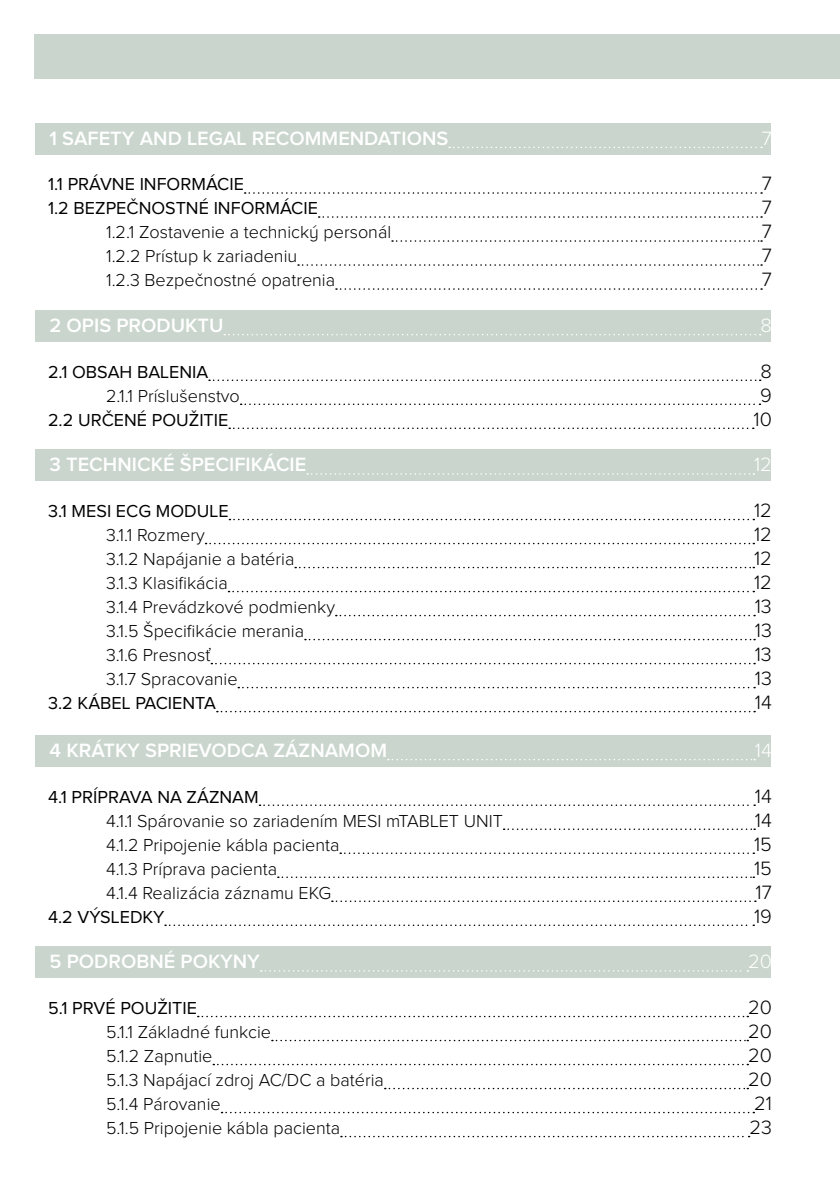
<style>
.page{position:relative;width:840px;height:1191px;background:#fff}
.page>*{position:absolute;margin:0;border:0;box-sizing:border-box;transform-origin:0 0}
.t1{font:600 20px "Proxima Nova";color:#fff}
.t2{font:300 20px "Proxima Nova";color:#000}
.t3{font:300 20px "Proxima Nova";color:#fff}
.t4{font:300 18px "Proxima Nova";color:#000}
.t5{font:18px "Proxima Nova";color:#000}
</style>
<div class="page">
<div style="left:35px;top:123px;width:735px;height:32px;background:#c9d5cd"></div>
<svg style="left:449px;top:147px;width:312px;height:1px"></svg>
<svg style="left:244px;top:192px;width:517px;height:2px"></svg>
<svg style="left:318px;top:216px;width:443px;height:2px"></svg>
<svg style="left:392px;top:240px;width:369px;height:2px"></svg>
<svg style="left:298px;top:264px;width:463px;height:2px"></svg>
<svg style="left:336px;top:288px;width:425px;height:2px"></svg>
<div style="left:35px;top:310px;width:735px;height:32px;background:#c9d5cd"></div>
<svg style="left:224px;top:334px;width:536px;height:1px"></svg>
<svg style="left:209px;top:379px;width:551px;height:2px"></svg>
<svg style="left:240px;top:403px;width:520px;height:2px"></svg>
<svg style="left:229px;top:427px;width:524px;height:2px"></svg>
<div style="left:35px;top:450px;width:735px;height:31px;background:#c9d5cd"></div>
<svg style="left:307px;top:473px;width:443px;height:1px"></svg>
<svg style="left:229px;top:519px;width:524px;height:1px"></svg>
<svg style="left:205px;top:543px;width:548px;height:1px"></svg>
<svg style="left:295px;top:567px;width:458px;height:1px"></svg>
<svg style="left:228px;top:591px;width:525px;height:1px"></svg>
<svg style="left:335px;top:615px;width:419px;height:1px"></svg>
<svg style="left:305px;top:639px;width:449px;height:1px"></svg>
<svg style="left:211px;top:663px;width:543px;height:1px"></svg>
<svg style="left:238px;top:687px;width:516px;height:1px"></svg>
<svg style="left:217px;top:711px;width:537px;height:1px"></svg>
<div style="left:35px;top:735px;width:735px;height:32px;background:#c9d5cd"></div>
<svg style="left:387px;top:759px;width:367px;height:1px"></svg>
<svg style="left:259px;top:804px;width:495px;height:2px"></svg>
<svg style="left:503px;top:828px;width:251px;height:2px"></svg>
<svg style="left:340px;top:852px;width:413px;height:2px"></svg>
<svg style="left:278px;top:876px;width:475px;height:2px"></svg>
<svg style="left:332px;top:900px;width:423px;height:2px"></svg>
<svg style="left:165px;top:924px;width:588px;height:2px"></svg>
<div style="left:35px;top:946px;width:735px;height:32px;background:#c9d5cd"></div>
<svg style="left:261px;top:970px;width:481px;height:1px"></svg>
<svg style="left:198px;top:1015px;width:549px;height:2px"></svg>
<svg style="left:272px;top:1039px;width:475px;height:2px"></svg>
<svg style="left:213px;top:1063px;width:534px;height:2px"></svg>
<svg style="left:384px;top:1087px;width:363px;height:2px"></svg>
<svg style="left:221px;top:1111px;width:532px;height:2px"></svg>
<svg style="left:341px;top:1135px;width:408px;height:2px"></svg>
<div style="left:34px;top:34px;width:805px;height:44px;background:#c9d5cd"></div>
<p class="t1" style="left:49px;top:129px;width:400px">1 SAFETY AND LEGAL RECOMMENDATIONS</p>
<p class="t3" style="left:761px;top:129px;width:12px">7</p>
<p class="t5" style="left:48px;top:176px;width:197px">1.1 PRÁVNE INFORMÁCIE</p>
<p class="t2" style="left:761px;top:174px;width:12px">7</p>
<p class="t5" style="left:48px;top:200px;width:271px">1.2 BEZPEČNOSTNÉ INFORMÁCIE</p>
<p class="t2" style="left:761px;top:198px;width:12px">7</p>
<p class="t4" style="left:106px;top:224px;width:286px">1.2.1 Zostavenie a technický personál</p>
<p class="t2" style="left:761px;top:222px;width:12px">7</p>
<p class="t4" style="left:106px;top:248px;width:192px">1.2.2 Prístup k zariadeniu</p>
<p class="t2" style="left:761px;top:246px;width:12px">7</p>
<p class="t4" style="left:106px;top:272px;width:230px">1.2.3 Bezpečnostné opatrenia</p>
<p class="t2" style="left:761px;top:270px;width:12px">7</p>
<p class="t1" style="left:50px;top:316px;width:175px">2 OPIS PRODUKTU</p>
<p class="t3" style="left:760px;top:316px;width:13px">8</p>
<p class="t5" style="left:48px;top:363px;width:162px">2.1 OBSAH BALENIA</p>
<p class="t2" style="left:760px;top:362px;width:13px">8</p>
<p class="t4" style="left:106px;top:387px;width:135px">2.1.1 Príslušenstvo</p>
<p class="t2" style="left:759px;top:386px;width:13px">9</p>
<p class="t5" style="left:48px;top:411px;width:182px">2.2 URČENÉ POUŽITIE</p>
<p class="t2" style="left:753px;top:410px;width:20px">10</p>
<p class="t1" style="left:49px;top:455px;width:258px">3 TECHNICKÉ ŠPECIFIKÁCIE</p>
<p class="t3" style="left:753px;top:455px;width:19px">12</p>
<p class="t5" style="left:48px;top:502px;width:182px">3.1 MESI ECG MODULE</p>
<p class="t2" style="left:753px;top:501px;width:19px">12</p>
<p class="t4" style="left:106px;top:526px;width:100px">3.1.1 Rozmery</p>
<p class="t2" style="left:753px;top:525px;width:19px">12</p>
<p class="t4" style="left:106px;top:550px;width:190px">3.1.2 Napájanie a batéria</p>
<p class="t2" style="left:753px;top:549px;width:19px">12</p>
<p class="t4" style="left:106px;top:574px;width:123px">3.1.3 Klasifikácia</p>
<p class="t2" style="left:753px;top:573px;width:19px">12</p>
<p class="t4" style="left:106px;top:598px;width:230px">3.1.4 Prevádzkové podmienky</p>
<p class="t2" style="left:754px;top:597px;width:19px">13</p>
<p class="t4" style="left:106px;top:622px;width:199px">3.1.5 Špecifikácie merania</p>
<p class="t2" style="left:754px;top:621px;width:19px">13</p>
<p class="t4" style="left:106px;top:646px;width:106px">3.1.6 Presnosť</p>
<p class="t2" style="left:754px;top:645px;width:19px">13</p>
<p class="t4" style="left:106px;top:670px;width:133px">3.1.7 Spracovanie</p>
<p class="t2" style="left:754px;top:669px;width:19px">13</p>
<p class="t5" style="left:48px;top:694px;width:169px">3.2 KÁBEL PACIENTA</p>
<p class="t2" style="left:754px;top:693px;width:18px">14</p>
<p class="t1" style="left:50px;top:741px;width:339px">4 KRÁTKY SPRIEVODCA ZÁZNAMOM</p>
<p class="t3" style="left:754px;top:741px;width:18px">14</p>
<p class="t5" style="left:48px;top:788px;width:212px">4.1 PRÍPRAVA NA ZÁZNAM</p>
<p class="t2" style="left:754px;top:786px;width:18px">14</p>
<p class="t4" style="left:106px;top:812px;width:398px">4.1.1 Spárovanie so zariadením MESI mTABLET UNIT</p>
<p class="t2" style="left:754px;top:810px;width:18px">14</p>
<p class="t4" style="left:106px;top:836px;width:235px">4.1.2 Pripojenie kábla pacienta</p>
<p class="t2" style="left:753px;top:834px;width:19px">15</p>
<p class="t4" style="left:106px;top:860px;width:172px">4.1.3 Príprava pacienta</p>
<p class="t2" style="left:753px;top:858px;width:19px">15</p>
<p class="t4" style="left:106px;top:884px;width:226px">4.1.4 Realizácia záznamu EKG</p>
<p class="t2" style="left:755px;top:882px;width:18px">17</p>
<p class="t5" style="left:48px;top:908px;width:118px">4.2 VÝSLEDKY</p>
<p class="t2" style="left:753px;top:906px;width:19px">19</p>
<p class="t1" style="left:50px;top:952px;width:212px">5 PODROBNÉ POKYNY</p>
<p class="t3" style="left:747px;top:952px;width:25px">20</p>
<p class="t5" style="left:48px;top:999px;width:150px">5.1 PRVÉ POUŽITIE</p>
<p class="t2" style="left:747px;top:998px;width:25px">20</p>
<p class="t4" style="left:106px;top:1023px;width:166px">5.1.1 Základné funkcie</p>
<p class="t2" style="left:747px;top:1022px;width:25px">20</p>
<p class="t4" style="left:106px;top:1047px;width:108px">5.1.2 Zapnutie</p>
<p class="t2" style="left:747px;top:1046px;width:25px">20</p>
<p class="t4" style="left:106px;top:1071px;width:279px">5.1.3 Napájací zdroj AC/DC a batéria</p>
<p class="t2" style="left:747px;top:1070px;width:25px">20</p>
<p class="t4" style="left:106px;top:1095px;width:116px">5.1.4 Párovanie</p>
<p class="t2" style="left:753px;top:1094px;width:19px">21</p>
<p class="t4" style="left:106px;top:1119px;width:235px">5.1.5 Pripojenie kábla pacienta</p>
<p class="t2" style="left:749px;top:1118px;width:24px">23</p>
</div>
